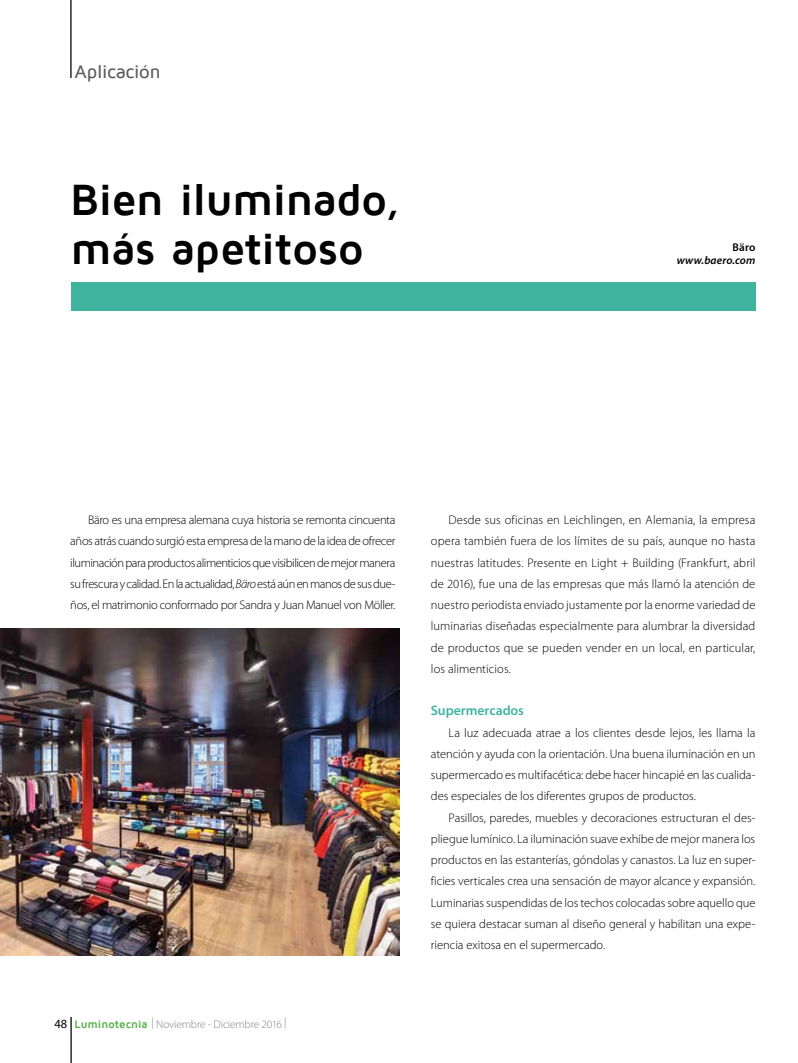
<style>
.page{position:relative;width:798px;height:1063px;background:#fff}
.page>*{position:absolute;margin:0;border:0;box-sizing:border-box;transform-origin:0 0}
.t1{font:700 45px/49.5px "Maven Pro";letter-spacing:-.015em;color:#000}
.t2{font:500 18.75px "Maven Pro";letter-spacing:-.015em;color:#58595b}
.t3{font:600 13.75px "Myriad Pro";color:#40b39f}
.t4{font:300 12.5px/21.2px "Myriad Pro";letter-spacing:-.005em;color:#000;text-align:justify}
.t5{font:12.5px "Myriad Pro";color:#000}
.t6{font:300 11.25px "Myriad Pro";letter-spacing:-.01em;color:#808285}
.t7{font:italic 600 11.25px "Myriad Pro";letter-spacing:.01em;color:#000}
.t8{font:600 11.25px "Myriad Pro";color:#000}
.s1{font-style:italic}
.s2{font-family:"Maven Pro";font-weight:700;color:#55b047}
</style>
<div class="page">
<hr style="left:70px;top:1017px;width:2px;height:46px;background:#000">
<div style="left:71px;top:282px;width:684px;height:28px;background:#40b39f"></div>
<hr style="left:70px;top:0;width:1px;height:78px;background:#000">
<img style="left:0;top:628px;width:399px;height:328px">
<h2 class="t2" style="left:74px;top:62px;width:88px">Aplicación</h2>
<h1 class="t1" style="left:70px;top:175px;width:331px">Bien iluminado, más apetitoso</h1>
<p class="t8" style="left:732px;top:240px;width:24px">Bäro</p>
<p class="t7" style="left:676px;top:253px;width:80px">www.baero.com</p>
<p class="t4" style="left:70px;top:510px;width:326px;text-indent:18px">Bäro es una empresa alemana cuya historia se remonta cincuenta años atrás cuando surgió esta empresa de la mano de la idea de ofrecer iluminación para productos alimenticios que visibilicen de mejor manera su frescura y calidad. En la actualidad, <span class="s1">Bäro</span> está aún en manos de sus due&shy;ños, el matrimonio conformado por Sandra y Juan Manuel von Möller.</p>
<p class="t4" style="left:431px;top:510px;width:326px;text-indent:18px">Desde sus oficinas en Leichlingen, en Alemania, la empresa opera también fuera de los límites de su país, aunque no hasta nuestras latitudes. Presente en Light + Building (Frankfurt, abril de 2016), fue una de las empresas que más llamó la atención de nuestro periodista enviado justamente por la enorme variedad de luminarias diseñadas especialmente para alumbrar la diversidad de productos que se pueden vender en un local, en particular, los alimenticios.</p>
<p class="t3" style="left:431px;top:702px;width:95px">Supermercados</p>
<p class="t4" style="left:431px;top:722px;width:326px;text-indent:18px">La luz adecuada atrae a los clientes desde lejos, les llama la atención y ayuda con la orientación. Una buena iluminación en un supermercado es multifacética: debe hacer hincapié en las cualida&shy;des especiales de los diferentes grupos de productos.</p>
<p class="t4" style="left:431px;top:807px;width:326px;text-indent:18px">Pasillos, paredes, muebles y decoraciones estructuran el des&shy;pliegue lumínico. La iluminación suave exhibe de mejor manera los productos en las estanterías, góndolas y canastos. La luz en super&shy;ficies verticales crea una sensación de mayor alcance y expansión.<br>Luminarias suspendidas de los techos colocadas sobre aquello que se quiera destacar suman al diseño general y habilitan una expe&shy;riencia exitosa en el supermercado.</p>
<p class="t5" style="left:54px;top:1016px;width:14px">48</p>
<p class="t6" style="left:284px;top:1016px;width:4px">|</p>
<p class="t6" style="left:74px;top:1018px;width:209px"><span class="s2">Luminotecnia</span> | Noviembre - Diciembre 2016</p>
</div>
